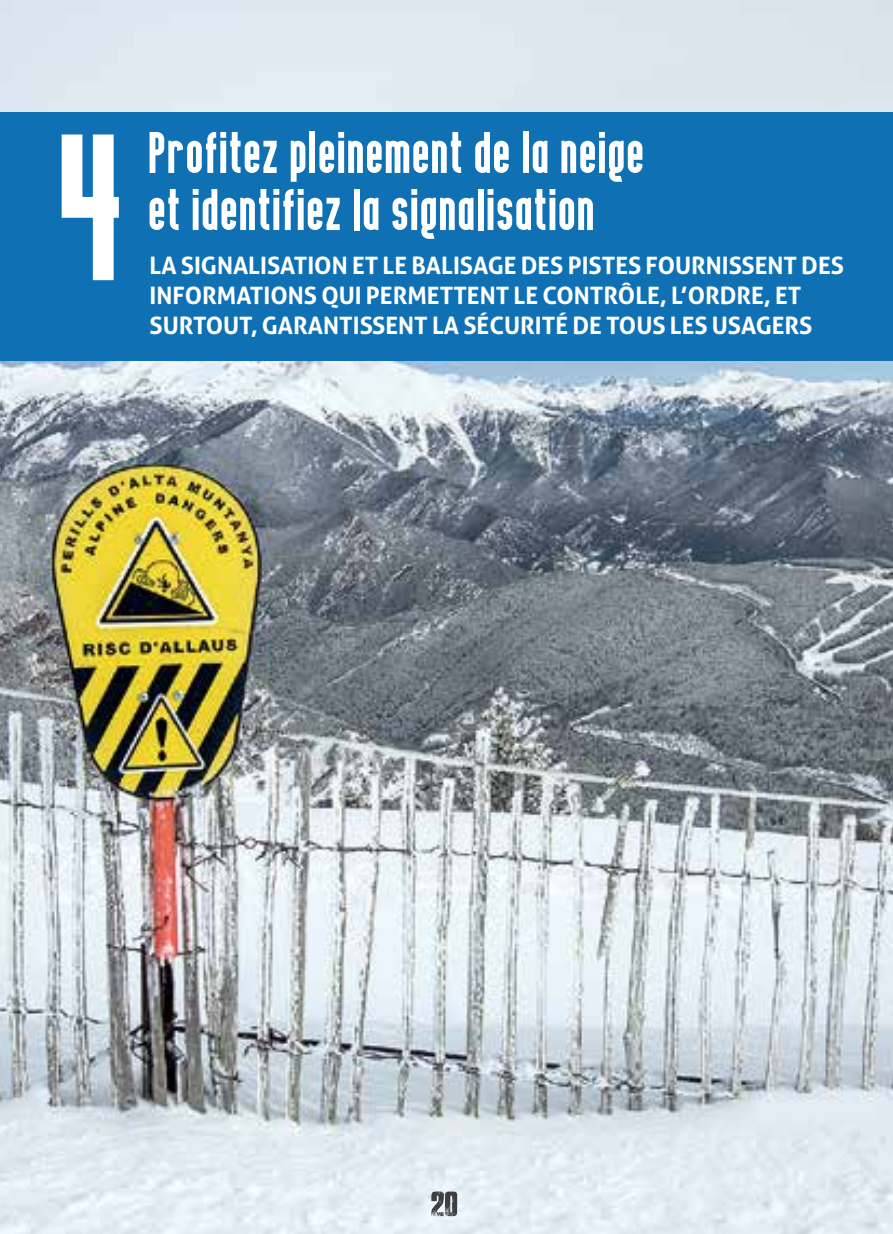
<style>
.page{position:relative;width:893px;height:1234px;background:#fff}
.page>*{position:absolute;margin:0;border:0;box-sizing:border-box;transform-origin:0 0}
.t1{font:213px "Bold Testament";color:#fff}
.t2{font:60px/57px "Bold Testament";letter-spacing:.02em;color:#fff}
.t3{font:700 24px/30px "Aller";color:#fff}
</style>
<div class="page">
<img style="left:0;top:0;width:893px;height:1233px">
<div style="left:0;top:112px;width:893px;height:248px;background:#0f70b4"></div>
<svg style="left:431px;top:1190px;width:26px;height:25px"></svg>
<h1 class="t1" style="left:62px;top:87px;width:69px">4</h1>
<h2 class="t2" style="left:150px;top:123px;width:497px">Profitez pleinement de la neige et identifiez la signalisation</h2>
<p class="t3" style="left:150px;top:250px;width:696px">LA SIGNALISATION ET LE BALISAGE DES PISTES FOURNISSENT DES<br>INFORMATIONS QUI PERMETTENT LE CONTRÔLE, L’ORDRE, ET<br>SURTOUT, GARANTISSENT LA SÉCURITÉ DE TOUS LES USAGERS</p>
</div>
